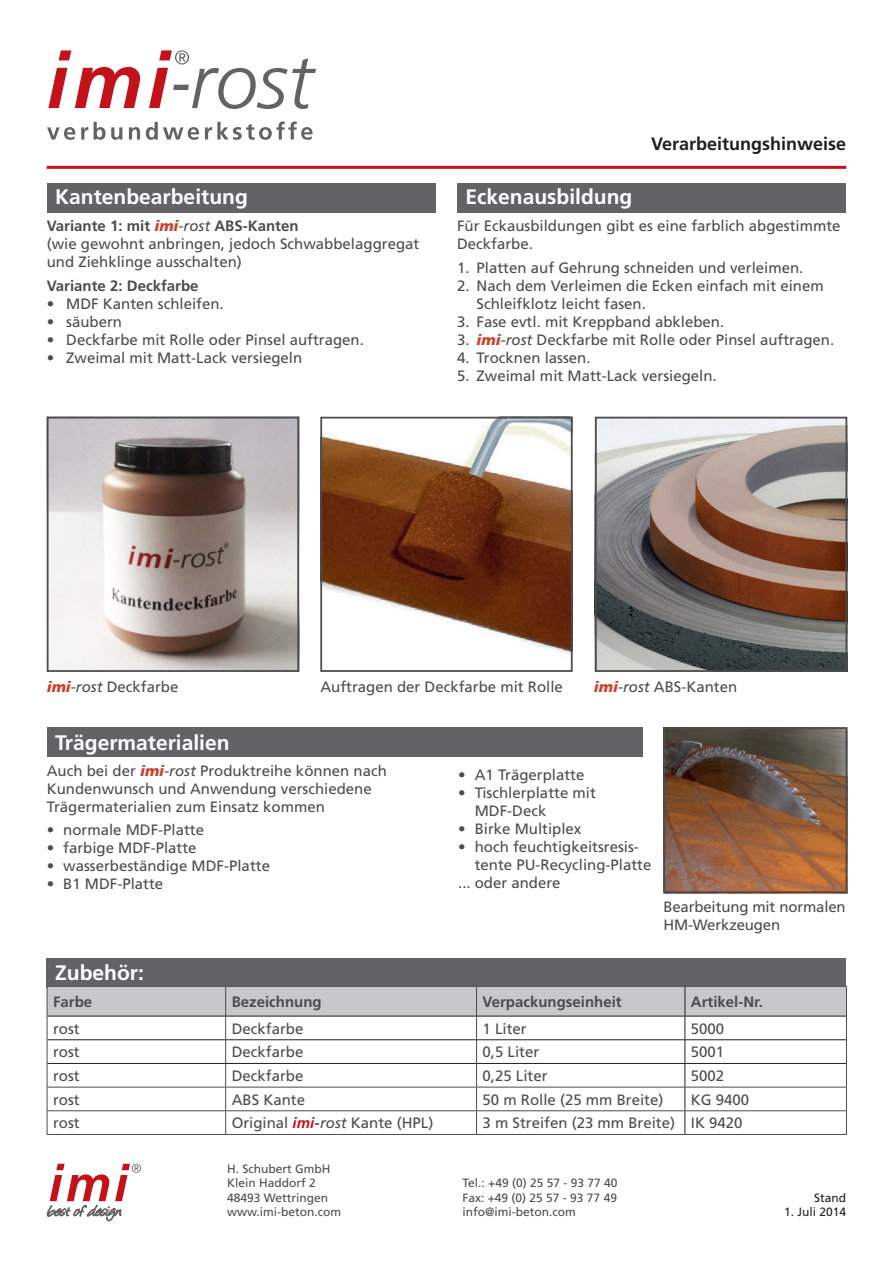
<style>
.page{position:relative;width:893px;height:1263px;background:#fff}
.page>*{position:absolute;margin:0;border:0;box-sizing:border-box;transform-origin:0 0}
.t1{font:700 21px "Frutiger";color:#fff}
.t2{font:700 18px "Frutiger";color:#231f20}
.t3{font:15px/18px "Frutiger";color:#4b4c4d}
.t4{font:700 15px "Frutiger";color:#4b4c4d}
.t5{font:12px/14.4px "Frutiger";color:#4b4c4d}
.t6{font:12px "Frutiger";color:#231f20}
.s1{font-weight:700}
.s2{font-weight:900;font-style:italic;color:#cc412c}
.s3{font-style:italic}
.s4{font-weight:700;font-style:italic;color:#c4121a}
.s5{font-weight:700;font-style:italic}
</style>
<div class="page">
<img style="left:666px;top:730px;width:178px;height:160px">
<div style="left:663px;top:727px;width:184px;height:166px;border:2px solid #4b4c4d"></div>
<img style="left:50px;top:420px;width:246px;height:249px">
<div style="left:47px;top:417px;width:252px;height:255px;border:2px solid #4b4c4d"></div>
<img style="left:323px;top:420px;width:247px;height:234px">
<div style="left:320px;top:417px;width:253px;height:255px;border:2px solid #4b4c4d"></div>
<img style="left:598px;top:420px;width:246px;height:249px">
<div style="left:595px;top:417px;width:252px;height:255px;border:2px solid #4b4c4d"></div>
<hr style="left:47px;top:166px;width:799px;height:3px;background:#c4121a">
<div style="left:47px;top:183px;width:388px;height:30px;background:#636366"></div>
<div style="left:458px;top:183px;width:388px;height:30px;background:#636366"></div>
<div style="left:47px;top:727px;width:595px;height:30px;background:#636366"></div>
<svg style="left:47px;top:1164px;width:94px;height:57px"></svg>
<div style="left:47px;top:958px;width:799px;height:30px;background:#636366"></div>
<hr style="left:47px;top:1134px;width:179px;height:1px;background:#4b4c4d">
<svg style="left:47px;top:986px;width:800px;height:148px"></svg>
<hr style="left:685px;top:1134px;width:162px;height:1px;background:#4b4c4d">
<hr style="left:226px;top:1087px;width:251px;height:1px;background:#4b4c4d">
<hr style="left:477px;top:1087px;width:208px;height:1px;background:#4b4c4d">
<hr style="left:226px;top:1110px;width:251px;height:1px;background:#4b4c4d">
<hr style="left:477px;top:1110px;width:208px;height:1px;background:#4b4c4d">
<hr style="left:226px;top:1134px;width:251px;height:1px;background:#4b4c4d">
<hr style="left:477px;top:1134px;width:208px;height:1px;background:#4b4c4d">
<svg style="left:47px;top:122px;width:266px;height:18px"></svg>
<svg style="left:48px;top:50px;width:268px;height:59px"></svg>
<h1 class="t1" style="left:55px;top:185px;width:194px">Kantenbearbeitung</h1>
<p class="t3" style="left:47px;top:216px;width:374px"><span class="s1">Variante 1: mit</span> <span class="s2">imi</span><span class="s3">-rost</span> <span class="s1">ABS-Kanten<br></span>(wie gewohnt anbringen, jedoch Schwabbelaggregat und Ziehklinge ausschalten)</p>
<p class="t4" style="left:47px;top:277px;width:153px">Variante 2: Deckfarbe</p>
<p class="t3" style="left:47px;top:295px;width:179px">• MDF Kanten schleifen.</p>
<p class="t3" style="left:47px;top:313px;width:77px">• säubern</p>
<p class="t3" style="left:47px;top:331px;width:319px">• Deckfarbe mit Rolle oder Pinsel auftragen.</p>
<p class="t3" style="left:47px;top:349px;width:257px">• Zweimal mit Matt-Lack versiegeln</p>
<p class="t2" style="left:651px;top:133px;width:197px">Verarbeitungshinweise</p>
<h1 class="t1" style="left:466px;top:185px;width:168px">Eckenausbildung</h1>
<p class="t3" style="left:457px;top:216px;width:385px">Für Eckausbildungen gibt es eine farblich abgestimmte<br>Deckfarbe.</p>
<p class="t3" style="left:457px;top:259px;width:348px">1. Platten auf Gehrung schneiden und verleimen.</p>
<p class="t3" style="left:477px;top:277px;width:349px;text-indent:-20px">2. Nach dem Verleimen die Ecken einfach mit einem<br>Schleifklotz leicht fasen.</p>
<p class="t3" style="left:457px;top:313px;width:269px">3. Fase evtl. mit Kreppband abkleben.</p>
<p class="t3" style="left:457px;top:331px;width:379px">3. <span class="s2">imi</span><span class="s3">-rost</span> Deckfarbe mit Rolle oder Pinsel auftragen.</p>
<p class="t3" style="left:457px;top:349px;width:135px">4. Trocknen lassen.</p>
<p class="t3" style="left:457px;top:367px;width:261px">5. Zweimal mit Matt-Lack versiegeln.</p>
<p class="t3" style="left:47px;top:678px;width:133px"><span class="s2">imi</span><span class="s3">-rost</span> Deckfarbe</p>
<p class="t3" style="left:320px;top:678px;width:244px">Auftragen der Deckfarbe mit Rolle</p>
<p class="t3" style="left:594px;top:678px;width:145px"><span class="s2">imi</span><span class="s3">-rost</span> ABS-Kanten</p>
<h1 class="t1" style="left:55px;top:730px;width:176px">Trägermaterialien</h1>
<p class="t3" style="left:47px;top:762px;width:342px">Auch bei der <span class="s2">imi</span><span class="s3">-rost</span> Produktreihe können nach<br>Kundenwunsch und Anwendung verschiedene<br>Trägermaterialien zum Einsatz kommen</p>
<p class="t3" style="left:47px;top:820px;width:159px">• normale MDF-Platte</p>
<p class="t3" style="left:47px;top:838px;width:151px">• farbige MDF-Platte</p>
<p class="t3" style="left:47px;top:856px;width:225px">• wasserbeständige MDF-Platte</p>
<p class="t3" style="left:47px;top:874px;width:118px">• B1 MDF-Platte</p>
<p class="t3" style="left:458px;top:766px;width:128px">• A1 Trägerplatte</p>
<p class="t3" style="left:475px;top:784px;width:123px;text-indent:-16px">• Tischlerplatte mit<br>MDF-Deck</p>
<p class="t3" style="left:458px;top:820px;width:125px">• Birke Multiplex</p>
<p class="t3" style="left:458px;top:838px;width:182px">• hoch feuchtigkeitsresis-</p>
<p class="t3" style="left:475px;top:856px;width:178px">tente PU-Recycling-Platte</p>
<p class="t3" style="left:458px;top:874px;width:104px">... oder andere</p>
<p class="t3" style="left:663px;top:898px;width:184px">Bearbeitung mit normalen<br>HM-Werkzeugen</p>
<h1 class="t1" style="left:55px;top:960px;width:90px">Zubehör:</h1>
<p class="t4" style="left:53px;top:993px;width:41px">Farbe</p>
<p class="t4" style="left:232px;top:993px;width:91px">Bezeichnung</p>
<p class="t4" style="left:483px;top:993px;width:141px">Verpackungseinheit</p>
<p class="t4" style="left:691px;top:993px;width:73px">Artikel-Nr.</p>
<p class="t3" style="left:53px;top:1019px;width:28px">rost</p>
<p class="t3" style="left:232px;top:1019px;width:73px">Deckfarbe</p>
<p class="t3" style="left:483px;top:1019px;width:46px">1 Liter</p>
<p class="t3" style="left:691px;top:1019px;width:35px">5000</p>
<p class="t3" style="left:53px;top:1043px;width:28px">rost</p>
<p class="t3" style="left:232px;top:1043px;width:73px">Deckfarbe</p>
<p class="t3" style="left:483px;top:1043px;width:58px">0,5 Liter</p>
<p class="t3" style="left:691px;top:1043px;width:35px">5001</p>
<p class="t3" style="left:53px;top:1067px;width:28px">rost</p>
<p class="t3" style="left:232px;top:1067px;width:73px">Deckfarbe</p>
<p class="t3" style="left:483px;top:1067px;width:67px">0,25 Liter</p>
<p class="t3" style="left:691px;top:1067px;width:35px">5002</p>
<p class="t3" style="left:53px;top:1090px;width:28px">rost</p>
<p class="t3" style="left:232px;top:1090px;width:75px">ABS Kante</p>
<p class="t3" style="left:483px;top:1090px;width:182px">50 m Rolle (25 mm Breite)</p>
<p class="t3" style="left:691px;top:1090px;width:60px">KG 9400</p>
<p class="t3" style="left:53px;top:1114px;width:28px">rost</p>
<p class="t3" style="left:232px;top:1114px;width:203px">Original <span class="s4">imi</span><span class="s5">-</span><span class="s3">rost</span> Kante (HPL)</p>
<p class="t3" style="left:483px;top:1114px;width:262px">3 m Streifen (23 mm Breite) IK 9420</p>
<p class="t5" style="left:227px;top:1161px;width:115px">H. Schubert GmbH<br>Klein Haddorf 2<br>48493 Wettringen www.imi-beton.com</p>
<p class="t5" style="left:462px;top:1176px;width:157px;text-align:justify">Tel.: +49 (0) 25 57 - 93 77 40<br>Fax: +49 (0) 25 57 - 93 77 49 info@imi-beton.com</p>
<p class="t6" style="left:814px;top:1190px;width:34px">Stand</p>
<p class="t6" style="left:784px;top:1205px;width:64px">1. Juli 2014</p>
</div>
